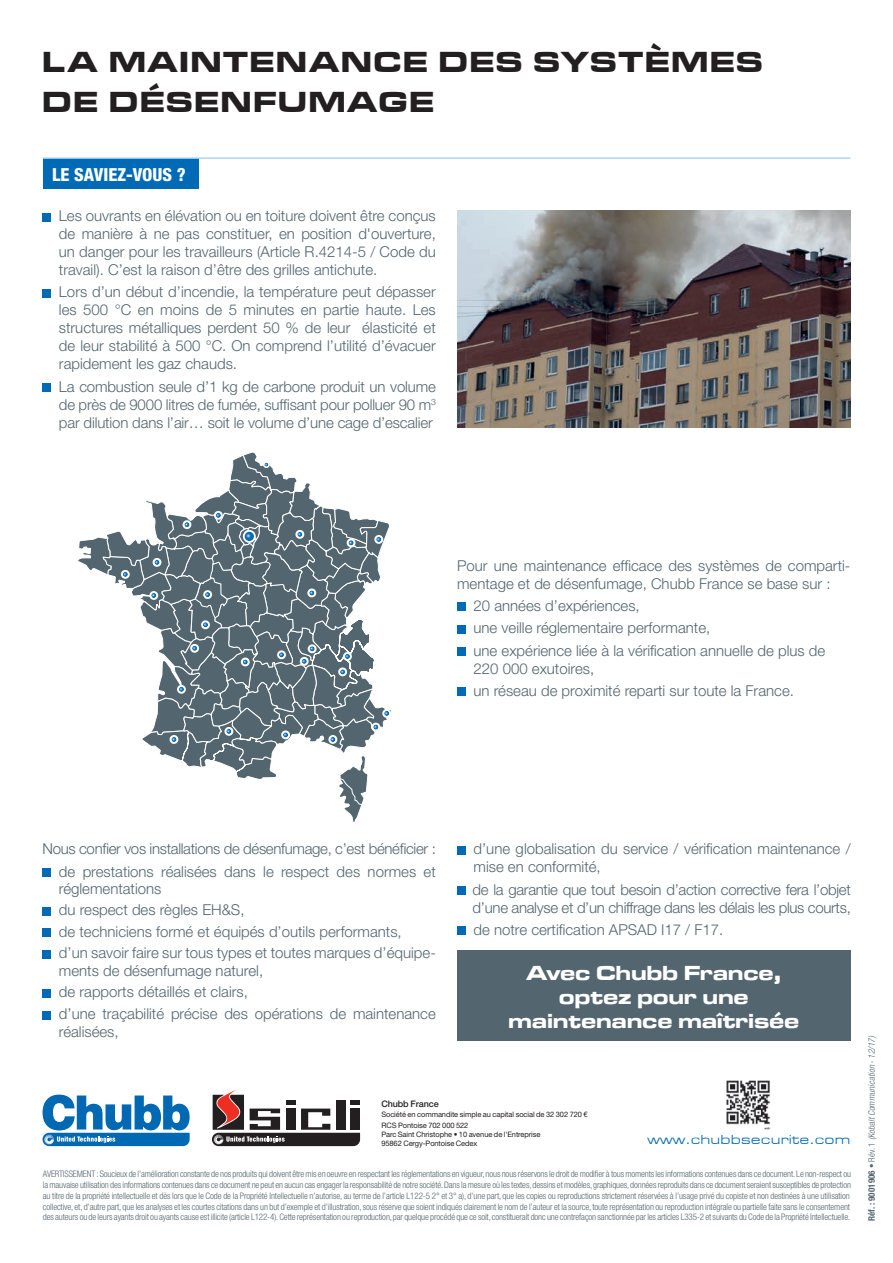
<style>
.page{position:relative;width:893px;height:1263px;background:#fff}
.page>*{position:absolute;margin:0;border:0;box-sizing:border-box;transform-origin:0 0}
.t1{font:30px/40px "Microgramma D Bold Exte";letter-spacing:.07em;color:#231f20}
.t2{font:21px/24px "Microgramma D Bold Exte";letter-spacing:.02em;color:#fff;text-align:center}
.t3{font:800 condensed 18px "Helvetica Neue LT Pro";color:#fff}
.t4{font:300 15px/18px "Helvetica Neue LT Pro";color:#53656e}
.t5{font:300 15px/22.2px "Helvetica Neue LT Pro";letter-spacing:-.02em;color:#53656e;text-align:right}
.t6{font:13.5px "Eurostile Extended";letter-spacing:.01em;color:#016ab6}
.t7{font:300 condensed 9px/10.8px "Helvetica Neue LT Std";letter-spacing:-.015em;color:#53656e}
.t8{font:italic 300 condensed 9px "Helvetica Neue LT Std";color:#53656e}
.t9{font:500 9px "Helvetica Neue LT Std";letter-spacing:-.01em;color:#231f20}
.t10{font:7.5px/10.8px "Helvetica Neue LT Std";letter-spacing:-.01em;color:#231f20}
.s1{font-weight:700;font-style:normal}
.s2{font-style:normal}
</style>
<div class="page">
<div style="left:43px;top:158px;width:155px;height:31px;background:#016ab6"></div>
<hr style="left:43px;top:157px;width:807px;height:2px;background:#aad9f3">
<div style="left:43px;top:213px;width:8px;height:8px;background:#016ab6"></div>
<div style="left:43px;top:289px;width:8px;height:8px;background:#016ab6"></div>
<div style="left:43px;top:384px;width:8px;height:8px;background:#016ab6"></div>
<div style="left:457px;top:603px;width:8px;height:8px;background:#016ab6"></div>
<div style="left:457px;top:625px;width:8px;height:8px;background:#016ab6"></div>
<div style="left:457px;top:647px;width:8px;height:8px;background:#016ab6"></div>
<div style="left:457px;top:688px;width:8px;height:8px;background:#016ab6"></div>
<div style="left:43px;top:868px;width:8px;height:9px;background:#016ab6"></div>
<div style="left:43px;top:907px;width:8px;height:8px;background:#016ab6"></div>
<div style="left:43px;top:929px;width:8px;height:8px;background:#016ab6"></div>
<div style="left:43px;top:950px;width:8px;height:8px;background:#016ab6"></div>
<div style="left:43px;top:989px;width:8px;height:8px;background:#016ab6"></div>
<div style="left:43px;top:1011px;width:8px;height:8px;background:#016ab6"></div>
<svg style="left:78px;top:452px;width:313px;height:370px"></svg>
<div style="left:263px;top:461px;width:7px;height:7px;border:1px solid #fff;border-radius:50%"></div>
<img style="left:726px;top:1080px;width:45px;height:50px">
<svg style="left:43px;top:1094px;width:147px;height:52px"></svg>
<svg style="left:212px;top:1090px;width:148px;height:56px"></svg>
<img style="left:457px;top:210px;width:393px;height:217px">
<div style="left:457px;top:846px;width:8px;height:8px;background:#016ab6"></div>
<div style="left:457px;top:886px;width:8px;height:9px;background:#016ab6"></div>
<div style="left:457px;top:927px;width:8px;height:8px;background:#016ab6"></div>
<div style="left:457px;top:950px;width:393px;height:91px;background:#53656e"></div>
<h1 class="t1" style="left:43px;top:41px;width:721px">LA MAINTENANCE DES SYSTÈMES<br>DE DÉSENFUMAGE</h1>
<p class="t3" style="left:52px;top:163px;width:135px">LE SAVIEZ-VOUS ?</p>
<p class="t4" style="left:59px;top:207px;width:378px;text-align:justify">Les ouvrants en élévation ou en toiture doivent être conçus de manière à ne pas constituer, en position d'ouverture, un danger pour les travailleurs (Article R.4214-5 / Code du travail). C’est la raison d’être des grilles antichute.</p>
<p class="t4" style="left:59px;top:283px;width:378px;text-align:justify">Lors d’un début d’incendie, la température peut dépasser les 500 °C en moins de 5 minutes en partie haute. Les structures métalliques perdent 50 % de leur élasticité et de leur stabilité à 500 °C. On comprend l’utilité d’évacuer rapidement les gaz chauds.</p>
<p class="t4" style="left:59px;top:377px;width:378px;text-align:justify">La combustion seule d’1 kg de carbone produit un volume de près de 9000 litres de fumée, suffisant pour polluer 90 m<sup>3 </sup>par dilution dans l’air… soit le volume d’une cage d’escalier</p>
<p class="t4" style="left:457px;top:556px;width:395px">Pour une maintenance efficace des systèmes de comparti&shy;mentage et de désenfumage, Chubb France se base sur :</p>
<p class="t4" style="left:474px;top:594px;width:353px;line-height:22.2px">20 années d’expériences,<br>une veille réglementaire performante,<br>une expérience liée à la vérification annuelle de plus de</p>
<p class="t4" style="left:474px;top:657px;width:322px;line-height:22.2px">220 000 exutoires,<br>un réseau de proximité reparti sur toute la France.</p>
<p class="t5" style="left:43px;top:838px;width:395px">Nous confier vos installations de désenfumage, c’est bénéficier : de prestations réalisées dans le respect des normes et</p>
<p class="t4" style="left:59px;top:877px;width:378px;line-height:21.5px">réglementations<br>du respect des règles EH&amp;S,<br>de techniciens formé et équipés d’outils performants,<br>d’un savoir faire sur tous types et toutes marques d’équipe-</p>
<p class="t4" style="left:59px;top:959px;width:378px;line-height:21.9px">ments de désenfumage naturel,<br>de rapports détaillés et clairs,<br>d’une traçabilité précise des opérations de maintenance</p>
<p class="t4" style="left:59px;top:1023px;width:61px">réalisées,</p>
<p class="t4" style="left:474px;top:840px;width:379px">d’une globalisation du service / vérification maintenance / mise en conformité,</p>
<p class="t5" style="left:473px;top:880px;width:380px;line-height:18px;text-align:left">de la garantie que tout besoin d’action corrective fera l’objet d’une analyse et d’un chiffrage dans les délais les plus courts,</p>
<p class="t4" style="left:474px;top:920px;width:251px">de notre certification APSAD I17 / F17.</p>
<h2 class="t2" style="left:509px;top:960px;width:292px">Avec Chubb France, optez pour une maintenance maîtrisée</h2>
<p class="t9" style="left:381px;top:1099px;width:59px">Chubb France</p>
<p class="t10" style="left:381px;top:1108px;width:208px">Société en commandite simple au capital social de 32 302 720 €<br>RCS Pontoise 702 000 522</p>
<p class="t10" style="left:381px;top:1129px;width:161px;line-height:9.3px">Parc Saint Christophe • 10 avenue de l'Entreprise<br>95862 Cergy-Pontoise Cedex</p>
<p class="t6" style="left:648px;top:1132px;width:204px">www.chubbsecurite.com</p>
<p class="t7" style="left:43px;top:1168px;width:810px">AVERTISSEMENT : Soucieux de l’amélioration constante de nos produits qui doivent être mis en oeuvre en respectant les réglementations en vigueur, nous nous réservons le droit de modifier à tous moments les informations contenues dans ce document. Le non-respect ou la mauvaise utilisation des informations contenues dans ce document ne peut en aucun cas engager la responsabilité de notre société. Dans la mesure où les textes, dessins et modèles, graphiques, données reproduits dans ce document seraient susceptibles de protection au titre de la propriété intellectuelle et dès lors que le Code de la Propriété Intellectuelle n’autorise, au terme de l’article L122-5 2° et 3° a), d’une part, que les copies ou reproductions strictement réservées à l’usage privé du copiste et non destinées à une utilisation collective, et, d’autre part, que les analyses et les courtes citations dans un but d’exemple et d’illustration, sous réserve que soient indiqués clairement le nom de l’auteur et la source, toute représentation ou reproduction intégrale ou partielle faite sans le consentement des auteurs ou de leurs ayants droit ou ayants cause est illicite (article L122-4). Cette représentation ou reproduction, par quelque procédé que ce soit, constituerait donc une contrefaçon sanctionnée par les articles L335-2 et suivants du Code de la Propriété Intellectuelle.</p>
<p class="t8" style="left:867px;top:1221px;width:187px;rotate:-90deg"><span class="s1">Réf. : 9001906</span> <span class="s2">• Rév. 1</span> (Kobalt Communication - 12/17)</p>
</div>
